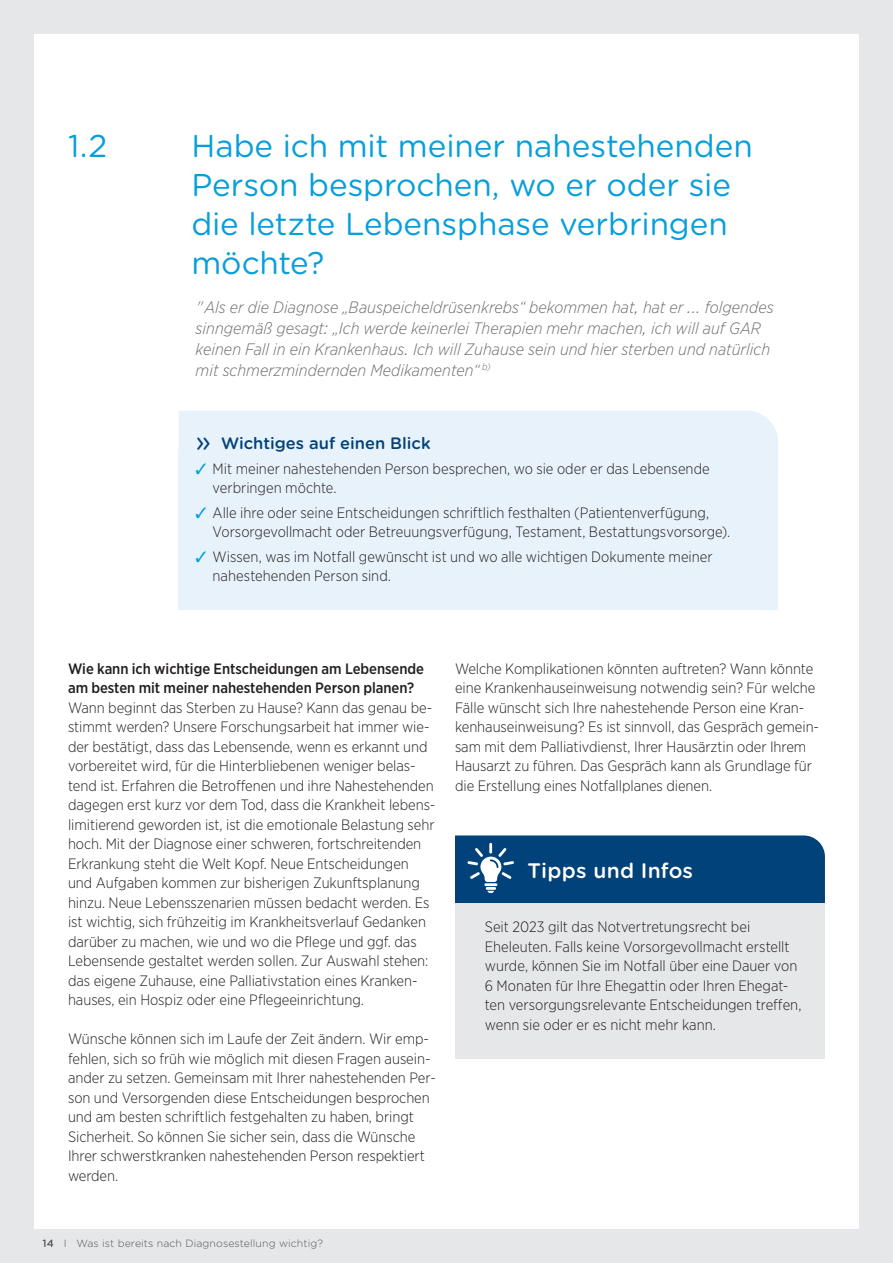
<style>
.page{position:relative;width:893px;height:1263px;background:#e6e7e9}
.page>*{position:absolute;margin:0;border:0;box-sizing:border-box;transform-origin:0 0}
.t1{font:31.5px/39px "Gotham Rounded";color:#069edb}
.t2{font:500 21px "Gotham Rounded";letter-spacing:.01em;color:#fff}
.t3{font:italic 300 16.5px/21px "Gotham Narrow";letter-spacing:.005em;color:#6c6d70}
.t4{font:500 16.5px "Gotham Rounded";color:#004279}
.t5{font:300 15px/19.5px "Gotham Narrow";letter-spacing:-.005em;color:#231f20}
.t6{font:500 15px/19.5px "Gotham Narrow";letter-spacing:-.005em;color:#231f20}
.t7{font:300 10.5px "Gotham Rounded";letter-spacing:.01em;color:#57585a}
.s1{font-weight:400;font-size:28.5px}
.s2{color:#069edb}
.s3{font-weight:500}
</style>
<div class="page">
<div style="left:34px;top:34px;width:825px;height:1195px;background:#fff"></div>
<div style="left:179px;top:411px;width:599px;height:38px;background:#e8f2fa"></div>
<div style="left:179px;top:449px;width:599px;height:73px;background:#e8f2fa"></div>
<div style="left:179px;top:493px;width:599px;height:73px;background:#e8f2fa"></div>
<div style="left:179px;top:537px;width:599px;height:72px;background:#e8f2fa"></div>
<div style="left:455px;top:903px;width:370px;height:155px;background:#e6e7e9"></div>
<div style="left:455px;top:835px;width:370px;height:68px;background:#004279"></div>
<h1 class="t1" style="left:68px;top:125px;width:41px">1.2</h1>
<h1 class="t1" style="left:191px;top:125px;width:563px">Habe ich mit meiner nahestehenden<br>Person besprochen, wo er oder sie die letzte Lebensphase verbringen möchte?</h1>
<p class="t3" style="left:196px;top:296px;width:580px">"Als er die Diagnose „Bauspeicheldrüsenkrebs“ bekommen hat, hat er .… folgendes sinngemäß gesagt: „Ich werde keinerlei Therapien mehr machen, ich will auf GAR keinen Fall in ein Krankenhaus. Ich will Zuhause sein und hier sterben und natürlich mit schmerzmindernden Medikamenten“ <sup>b)</sup></p>
<p class="t4" style="left:196px;top:432px;width:236px"><span class="s1">»</span> Wichtiges auf einen Blick</p>
<p class="t5" style="left:213px;top:458px;width:499px;text-indent:-17px"><span class="s2">✓</span> Mit meiner nahestehenden Person besprechen, wo sie oder er das Lebensende verbringen möchte.</p>
<p class="t5" style="left:213px;top:502px;width:519px;text-indent:-17px"><span class="s2">✓</span> Alle ihre oder seine Entscheidungen schriftlich festhalten (Patientenverfügung,<br>Vorsorgevollmacht oder Betreuungsverfügung, Testament, Bestattungsvorsorge).</p>
<p class="t5" style="left:213px;top:546px;width:502px;text-indent:-17px"><span class="s2">✓</span> Wissen, was im Notfall gewünscht ist und wo alle wichtigen Dokumente meiner nahestehenden Person sind.</p>
<p class="t6" style="left:68px;top:658px;width:358px">Wie kann ich wichtige Entscheidungen am Lebensende am besten mit meiner nahestehenden Person planen?</p>
<p class="t5" style="left:68px;top:697px;width:369px">Wann beginnt das Sterben zu Hause? Kann das genau be&shy;stimmt werden? Unsere Forschungsarbeit hat immer wie&shy;der bestätigt, dass das Lebensende, wenn es erkannt und vorbereitet wird, für die Hinterbliebenen weniger belas&shy;tend ist. Erfahren die Betroffenen und ihre Nahestehenden dagegen erst kurz vor dem Tod, dass die Krankheit lebens&shy;limitierend geworden ist, ist die emotionale Belastung sehr hoch. Mit der Diagnose einer schweren, fortschreitenden Erkrankung steht die Welt Kopf. Neue Entscheidungen und Aufgaben kommen zur bisherigen Zukunftsplanung hinzu. Neue Lebensszenarien müssen bedacht werden. Es ist wichtig, sich frühzeitig im Krankheitsverlauf Gedanken darüber zu machen, wie und wo die Pflege und ggf. das Lebensende gestaltet werden sollen. Zur Auswahl stehen: das eigene Zuhause, eine Palliativstation eines Kranken&shy;hauses, ein Hospiz oder eine Pflegeeinrichtung.</p>
<p class="t5" style="left:68px;top:1029px;width:369px">Wünsche können sich im Laufe der Zeit ändern. Wir emp&shy;fehlen, sich so früh wie möglich mit diesen Fragen ausein&shy;ander zu setzen. Gemeinsam mit Ihrer nahestehenden Per&shy;son und Versorgenden diese Entscheidungen besprochen und am besten schriftlich festgehalten zu haben, bringt Sicherheit. So können Sie sicher sein, dass die Wünsche Ihrer schwerstkranken nahestehenden Person respektiert werden.</p>
<p class="t5" style="left:455px;top:658px;width:366px">Welche Komplikationen könnten auftreten? Wann könnte eine Krankenhauseinweisung notwendig sein? Für welche Fälle wünscht sich Ihre nahestehende Person eine Kran&shy;kenhauseinweisung? Es ist sinnvoll, das Gespräch gemein&shy;sam mit dem Palliativdienst, Ihrer Hausärztin oder Ihrem Hausarzt zu führen. Das Gespräch kann als Grundlage für die Erstellung eines Notfallplanes dienen.</p>
<h2 class="t2" style="left:527px;top:856px;width:167px">Tipps und Infos</h2>
<p class="t5" style="left:485px;top:917px;width:318px">Seit 2023 gilt das Notvertretungsrecht bei Eheleuten. Falls keine Vorsorgevollmacht erstellt wurde, können Sie im Notfall über eine Dauer von 6 Monaten für Ihre Ehegattin oder Ihren Ehegat&shy;ten versorgungsrelevante Entscheidungen treffen, wenn sie oder er es nicht mehr kann.</p>
<p class="t7" style="left:43px;top:1236px;width:282px"><span class="s3">14</span> I Was ist bereits nach Diagnosestellung wichtig?</p>
</div>
